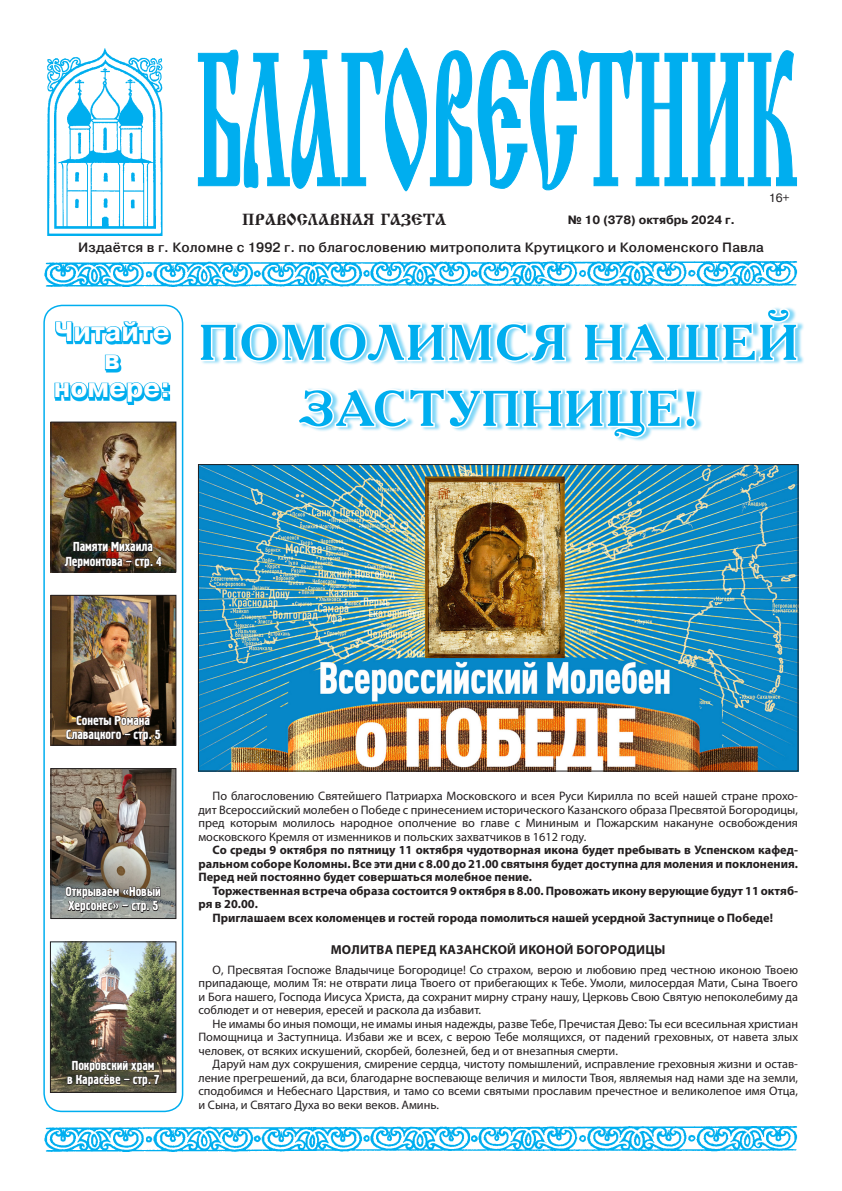
<style>
.page{position:relative;width:842px;height:1191px;background:#fff}
.page>*{position:absolute;margin:0;border:0;box-sizing:border-box;transform-origin:0 0}
.t1{font:700 50px/66px "Academy C";letter-spacing:.03em;color:#00aeef;text-align:center}
.t2{font:700 27px/28px "Pragmatica C";color:#fff;text-align:center}
.t3{font:16px "Izhitsa C";color:#231f20}
.t4{font:500 13.5px "Pragmatica";letter-spacing:.01em;color:#231f20}
.t5{font:13px/14.4px "Hermes C";color:#fff;text-align:center}
.t6{font:700 13px "Myriad Pro";letter-spacing:.03em;color:#231f20}
.t7{font:12.3px/13.5px "Myriad Pro";color:#231f20;text-align:justify}
.t8{font:700 12.3px/13.5px "Myriad Pro";color:#231f20;text-align:justify}
.t9{font:700 12px "Pragmatica C";color:#231f20}
.t10{font:12px "Pragmatica C";color:#231f20}
</style>
<div class="page">
<img style="left:171px;top:424px;width:3px;height:146px">
<div style="left:51px;top:422px;width:125px;height:150px;border:1px solid #231f20"></div>
<img style="left:53px;top:597px;width:121px;height:146px">
<div style="left:51px;top:595px;width:125px;height:150px;border:1px solid #231f20"></div>
<img style="left:53px;top:770px;width:121px;height:146px">
<div style="left:51px;top:768px;width:125px;height:150px;border:1px solid #231f20"></div>
<img style="left:52px;top:943px;width:122px;height:147px">
<div style="left:50px;top:941px;width:126px;height:151px;border:1px solid #231f20"></div>
<div style="left:200px;top:306px;width:604px;height:136px;background:#00aeef;opacity:.49"></div>
<svg style="left:198px;top:178px;width:601px;height:262px"></svg>
<img style="left:44px;top:1126px;width:754px;height:25px">
<img style="left:47px;top:48px;width:116px;height:187px">
<svg style="left:197px;top:47px;width:600px;height:145px"></svg>
<div style="left:43px;top:305px;width:140px;height:807px;border:2px solid #00aeef;border-radius:18px"></div>
<img style="left:44px;top:261px;width:754px;height:25px">
<svg style="left:67px;top:1059px;width:93px;height:28px;background:#423e33"></svg>
<img style="left:53px;top:321px;width:118px;height:421px">
<svg style="left:65px;top:886px;width:96px;height:27px;background:#656663"></svg>
<img style="left:200px;top:466px;width:596px;height:303px">
<h3 class="t3" style="left:242px;top:211px;width:206px">ПРАВОСЛАВНАЯ ГАЗЕТА</h3>
<p class="t9" style="left:568px;top:213px;width:169px">№ 10 (378) октябрь 2024 г.</p>
<p class="t10" style="left:769px;top:191px;width:23px">16+</p>
<p class="t4" style="left:78px;top:239px;width:687px">Издаётся в г. Коломне с 1992 г. по благословению митрополита Крутицкого и Коломенского Павла</p>
<h2 class="t2" style="left:54px;top:318px;width:118px">Читайте в номере:</h2>
<h1 class="t1" style="left:199px;top:307px;width:601px">ПОМОЛИМСЯ НАШЕЙ<br>ЗАСТУПНИЦЕ!</h1>
<p class="t5" style="left:65px;top:540px;width:98px">Памяти Михаила<br>Лермонтова – стр. 4</p>
<p class="t5" style="left:66px;top:713px;width:96px">Сонеты Романа<br>Славацкого – стр. 5</p>
<p class="t5" style="left:65px;top:884px;width:97px;text-align:left">Открываем «Новый<br>Херсонес» – стр. 5</p>
<p class="t5" style="left:67px;top:1058px;width:94px">Покровский храм<br>в Карасёве – стр. 7</p>
<p class="t7" style="left:198px;top:789px;width:601px;text-indent:14px">По благословению Святейшего Патриарха Московского и всея Руси Кирилла по всей нашей стране прохо&shy;дит Всероссийский молебен о Победе с принесением исторического Казанского образа Пресвятой Богородицы, пред которым молилось народное ополчение во главе с Мининым и Пожарским накануне освобождения московского Кремля от изменников и польских захватчиков в 1612 году.</p>
<p class="t8" style="left:198px;top:843px;width:601px;text-indent:14px">Со среды 9 октября по пятницу 11 октября чудотворная икона будет пребывать в Успенском кафед&shy;ральном соборе Коломны. Все эти дни с 8.00 до 21.00 святыня будет доступна для моления и поклонения.<br>Перед ней постоянно будет совершаться молебное пение.</p>
<p class="t8" style="left:213px;top:883px;width:587px">Торжественная встреча образа состоится 9 октября в 8.00. Провожать икону верующие будут 11 октяб-</p>
<p class="t8" style="left:198px;top:897px;width:61px">ря в 20.00.</p>
<p class="t8" style="left:213px;top:910px;width:562px">Приглашаем всех коломенцев и гостей города помолиться нашей усердной Заступнице о Победе!</p>
<p class="t6" style="left:331px;top:941px;width:336px">Молитва перед Казанской иконой Богородицы</p>
<p class="t7" style="left:198px;top:962px;width:601px;text-indent:14px">О, Пресвятая Госпоже Владычице Богородице! Со страхом, верою и любовию пред честною иконою Твоею припадающе, молим Тя: не отврати лица Твоего от прибегающих к Тебе. Умоли, милосердая Мати, Сына Твоего и Бога нашего, Господа Иисуса Христа, да сохранит мирну страну нашу, Церковь Свою Святую непоколебиму да соблюдет и от неверия, ересей и раскола да избавит.</p>
<p class="t7" style="left:198px;top:1016px;width:601px;text-indent:14px">Не имамы бо иныя помощи, не имамы иныя надежды, разве Тебе, Пречистая Дево: Ты еси всесильная христиан Помощница и Заступница. Избави же и всех, с верою Тебе молящихся, от падений греховных, от навета злых человек, от всяких искушений, скорбей, болезней, бед и от внезапныя смерти.</p>
<p class="t7" style="left:198px;top:1057px;width:601px;text-indent:14px">Даруй нам дух сокрушения, смирение сердца, чистоту помышлений, исправление греховныя жизни и остав&shy;ление прегрешений, да вси, благодарне воспевающе величия и милости Твоя, являемыя над нами зде на земли, сподобимся и Небеснаго Царствия, и тамо со всеми святыми прославим пречестное и великолепое имя Отца, и Сына, и Святаго Духа во веки веков. Аминь.</p>
</div>
